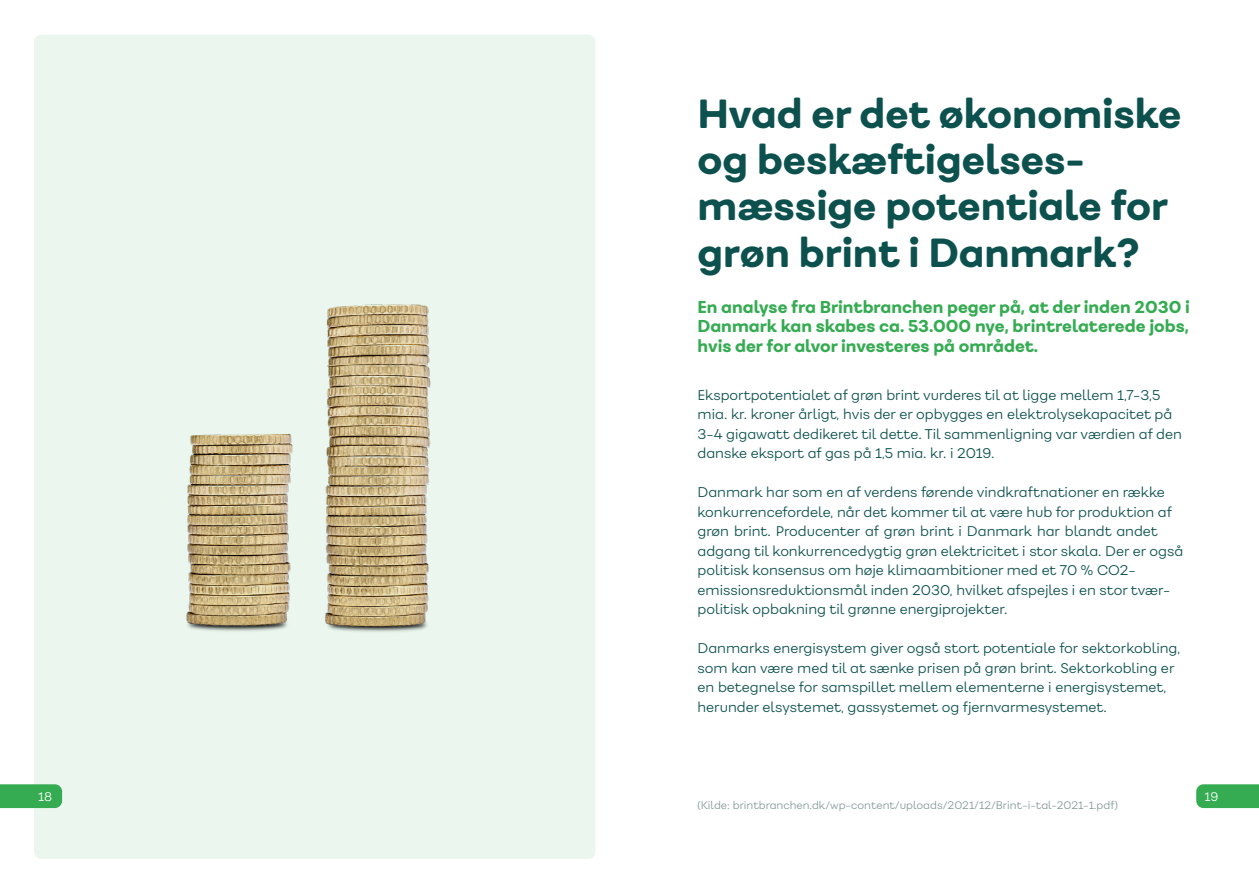
<style>
.page{position:relative;width:1259px;height:893px;background:#fff}
.page>*{position:absolute;margin:0;border:0;box-sizing:border-box;transform-origin:0 0}
.t1{font:800 39px/46.2px "Fibra One Alt";color:#0c514e}
.t2{font:800 16.5px/19.5px "Fibra One Alt";color:#35ab52;text-align:justify}
.t3{font:300 13.5px/19.5px "Fibra One Alt";color:#0c514e}
.t4{font:300 12px "Fibra One Alt";color:#fff}
.t5{font:300 10.5px "Fibra One Alt";color:#869998}
</style>
<div class="page">
<div style="left:34px;top:35px;width:561px;height:824px;background:#ebf6ee;border-radius:7px"></div>
<img style="left:186px;top:304px;width:245px;height:328px">
<svg style="left:0;top:784px;width:62px;height:24px"></svg>
<div style="left:1196px;top:784px;width:63px;height:24px;background:#35ab52"></div>
<h1 class="t1" style="left:697px;top:90px;width:485px">Hvad er det økonomiske og beskæftigelses&shy;mæssige potentiale for grøn brint i Danmark?</h1>
<p class="t2" style="left:697px;top:297px;width:494px">En analyse fra Brintbranchen peger på, at der inden 2030 i Danmark kan skabes ca. 53.000 nye, brintrelaterede jobs, hvis der for alvor investeres på området.</p>
<p class="t3" style="left:697px;top:385px;width:486px">Eksportpotentialet af grøn brint vurderes til at ligge mellem 1,7-3,5 mia. kr. kroner årligt, hvis der er opbygges en elektrolysekapacitet på 3-4 gigawatt dedikeret til dette. Til sammenligning var værdien af den danske eksport af gas på 1,5 mia. kr. i 2019.</p>
<p class="t3" style="left:697px;top:482px;width:487px">Danmark har som en af verdens førende vindkraftnationer en række konkurrencefordele, når det kommer til at være hub for produktion af grøn brint. Producenter af grøn brint i Danmark har blandt andet adgang til konkurrencedygtig grøn elektricitet i stor skala. Der er også politisk konsensus om høje klimaambitioner med et 70 % CO2- emissionsreduktionsmål inden 2030, hvilket afspejles i en stor tvær&shy;politisk opbakning til grønne energiprojekter.</p>
<p class="t3" style="left:697px;top:638px;width:484px">Danmarks energisystem giver også stort potentiale for sektorkobling, som kan være med til at sænke prisen på grøn brint. Sektorkobling er en betegnelse for samspillet mellem elementerne i energisystemet, herunder elsystemet, gassystemet og fjernvarmesystemet.</p>
<p class="t4" style="left:38px;top:789px;width:16px">18</p>
<p class="t4" style="left:1204px;top:789px;width:15px">19</p>
<p class="t5" style="left:697px;top:799px;width:422px">(Kilde: brintbranchen.dk/wp-content/uploads/2021/12/Brint-i-tal-2021-1.pdf)</p>
</div>
